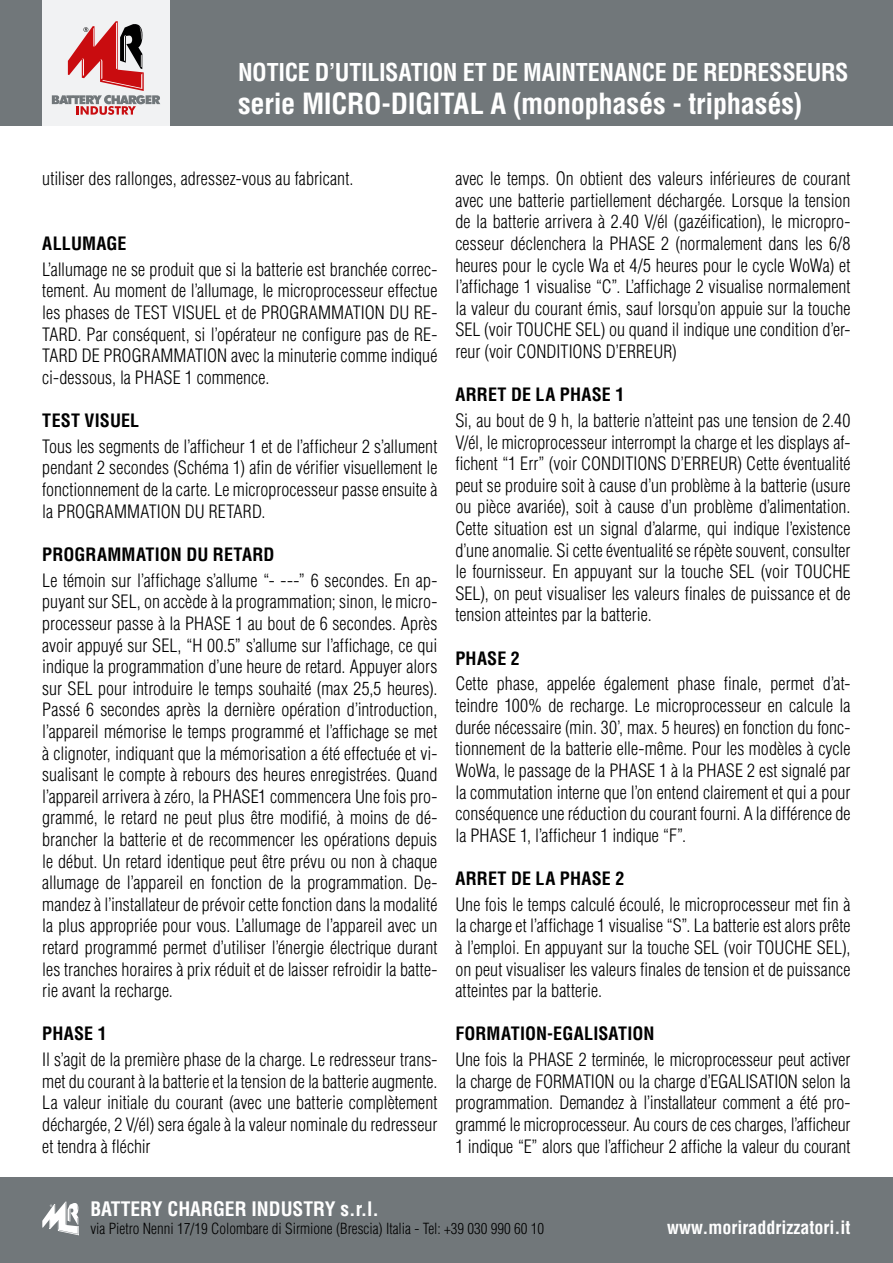
<style>
.page{position:relative;width:893px;height:1263px;background:#fff}
.page>*{position:absolute;margin:0;border:0;box-sizing:border-box;transform-origin:0 0}
.t1{font:700 condensed 28.5px "Helvetica LT Pro";letter-spacing:-.01em;color:#fff}
.t2{font:700 condensed 24px "Helvetica LT Pro";letter-spacing:-.015em;color:#fff}
.t3{font:700 condensed 19.5px "Helvetica LT Pro";color:#fff}
.t4{font:300 condensed 18px/21.6px "Helvetica LT Pro";color:#000;text-align:justify}
.t5{font:700 condensed 18px "Helvetica LT Pro";letter-spacing:.01em;color:#000}
.t6{font:700 condensed 18px "Helvetica LT Pro";color:#fff}
.t7{font:300 condensed 15px "Helvetica LT Pro";color:#000}
</style>
<div class="page">
<div style="left:0;top:0;width:893px;height:125px;background:#71777a"></div>
<div style="left:43px;top:0;width:127px;height:125px;background:#f1f2f3"></div>
<div style="left:0;top:1178px;width:893px;height:85px;background:#71777a"></div>
<svg style="left:52px;top:21px;width:108px;height:94px"></svg>
<svg style="left:42px;top:1201px;width:37px;height:34px"></svg>
<h2 class="t2" style="left:238px;top:56px;width:612px">NOTICE D’UTILISATION ET DE MAINTENANCE DE REDRESSEURS</h2>
<h1 class="t1" style="left:238px;top:84px;width:566px">serie MICRO-DIGITAL A (monophasés - triphasés)</h1>
<p class="t4" style="left:42px;top:168px;width:313px">utiliser des rallonges, adressez-vous au fabricant.</p>
<p class="t5" style="left:42px;top:231px;width:86px">ALLUMAGE</p>
<p class="t4" style="left:42px;top:258px;width:397px">L’allumage ne se produit que si la batterie est branchée correc&shy;tement. Au moment de l’allumage, le microprocesseur effectue les phases de TEST VISUEL et de PROGRAMMATION DU RE-TARD. Par conséquent, si l’opérateur ne configure pas de RE-TARD DE PROGRAMMATION avec la minuterie comme indiqué ci-dessous, la PHASE 1 commence.</p>
<p class="t5" style="left:42px;top:408px;width:98px">TEST VISUEL</p>
<p class="t4" style="left:42px;top:435px;width:397px">Tous les segments de l’afficheur 1 et de l’afficheur 2 s’allument pendant 2 secondes (Schéma 1) afin de vérifier visuellement le fonctionnement de la carte. Le microprocesseur passe ensuite à la PROGRAMMATION DU RETARD.</p>
<p class="t5" style="left:42px;top:542px;width:234px">PROGRAMMATION DU RETARD</p>
<p class="t4" style="left:42px;top:569px;width:397px">Le témoin sur l’affichage s’allume “- ---” 6 secondes. En ap&shy;puyant sur SEL, on accède à la programmation; sinon, le micro&shy;processeur passe à la PHASE 1 au bout de 6 secondes. Après avoir appuyé sur SEL, “H 00.5” s’allume sur l’affichage, ce qui indique la programmation d’une heure de retard. Appuyer alors sur SEL pour introduire le temps souhaité (max 25,5 heures).<br>Passé 6 secondes après la dernière opération d’introduction, l’appareil mémorise le temps programmé et l’affichage se met à clignoter, indiquant que la mémorisation a été effectuée et vi&shy;sualisant le compte à rebours des heures enregistrées. Quand l’appareil arrivera à zéro, la PHASE1 commencera Une fois pro&shy;grammé, le retard ne peut plus être modifié, à moins de dé&shy;brancher la batterie et de recommencer les opérations depuis le début. Un retard identique peut être prévu ou non à chaque allumage de l’appareil en fonction de la programmation. De&shy;mandez à l’installateur de prévoir cette fonction dans la modalité la plus appropriée pour vous. L’allumage de l’appareil avec un retard programmé permet d’utiliser l’énergie électrique durant les tranches horaires à prix réduit et de laisser refroidir la batte&shy;rie avant la recharge.</p>
<p class="t5" style="left:42px;top:1022px;width:66px">PHASE 1</p>
<p class="t4" style="left:42px;top:1049px;width:397px">Il s’agit de la première phase de la charge. Le redresseur trans&shy;met du courant à la batterie et la tension de la batterie augmente.<br>La valeur initiale du courant (avec une batterie complètement déchargée, 2 V/él) sera égale à la valeur nominale du redresseur et tendra à fléchir</p>
<p class="t4" style="left:455px;top:168px;width:397px">avec le temps. On obtient des valeurs inférieures de courant avec une batterie partiellement déchargée. Lorsque la tension de la batterie arrivera à 2.40 V/él (gazéification), le micropro&shy;cesseur déclenchera la PHASE 2 (normalement dans les 6/8 heures pour le cycle Wa et 4/5 heures pour le cycle WoWa) et l’affichage 1 visualise “C”. L’affichage 2 visualise normalement la valeur du courant émis, sauf lorsqu’on appuie sur la touche SEL (voir TOUCHE SEL) ou quand il indique une condition d’er&shy;reur (voir CONDITIONS D’ERREUR)</p>
<p class="t5" style="left:455px;top:383px;width:170px">ARRET DE LA PHASE 1</p>
<p class="t4" style="left:455px;top:409px;width:397px">Si, au bout de 9 h, la batterie n’atteint pas une tension de 2.40<br>V/él, le microprocesseur interrompt la charge et les displays af&shy;fichent “1 Err” (voir CONDITIONS D’ERREUR) Cette éventualité peut se produire soit à cause d’un problème à la batterie (usure ou pièce avariée), soit à cause d’un problème d’alimentation.<br>Cette situation est un signal d’alarme, qui indique l’existence d’une anomalie. Si cette éventualité se répète souvent, consulter le fournisseur. En appuyant sur la touche SEL (voir TOUCHE SEL), on peut visualiser les valeurs finales de puissance et de tension atteintes par la batterie.</p>
<p class="t5" style="left:455px;top:646px;width:66px">PHASE 2</p>
<p class="t4" style="left:455px;top:673px;width:397px">Cette phase, appelée également phase finale, permet d’at&shy;teindre 100% de recharge. Le microprocesseur en calcule la durée nécessaire (min. 30’, max. 5 heures) en fonction du fonc&shy;tionnement de la batterie elle-même. Pour les modèles à cycle WoWa, le passage de la PHASE 1 à la PHASE 2 est signalé par la commutation interne que l’on entend clairement et qui a pour conséquence une réduction du courant fourni. A la différence de la PHASE 1, l’afficheur 1 indique “F”.</p>
<p class="t5" style="left:455px;top:866px;width:170px">ARRET DE LA PHASE 2</p>
<p class="t4" style="left:455px;top:893px;width:397px">Une fois le temps calculé écoulé, le microprocesseur met fin à la charge et l’affichage 1 visualise “S”. La batterie est alors prête à l’emploi. En appuyant sur la touche SEL (voir TOUCHE SEL), on peut visualiser les valeurs finales de tension et de puissance atteintes par la batterie.</p>
<p class="t5" style="left:455px;top:1022px;width:201px">FORMATION-EGALISATION</p>
<p class="t4" style="left:455px;top:1049px;width:397px">Une fois la PHASE 2 terminée, le microprocesseur peut activer la charge de FORMATION ou la charge d’EGALISATION selon la programmation. Demandez à l’installateur comment a été pro&shy;grammé le microprocesseur. Au cours de ces charges, l’afficheur 1 indique “E” alors que l’afficheur 2 affiche la valeur du courant</p>
<p class="t3" style="left:90px;top:1195px;width:290px">BATTERY CHARGER INDUSTRY s.r.l.</p>
<p class="t7" style="left:90px;top:1219px;width:455px">via Pietro Nenni 17/19 Colombare di Sirmione (Brescia) Italia - Tel: +39 030 990 60 10</p>
<p class="t6" style="left:667px;top:1216px;width:185px">www.moriraddrizzatori.it</p>
</div>
